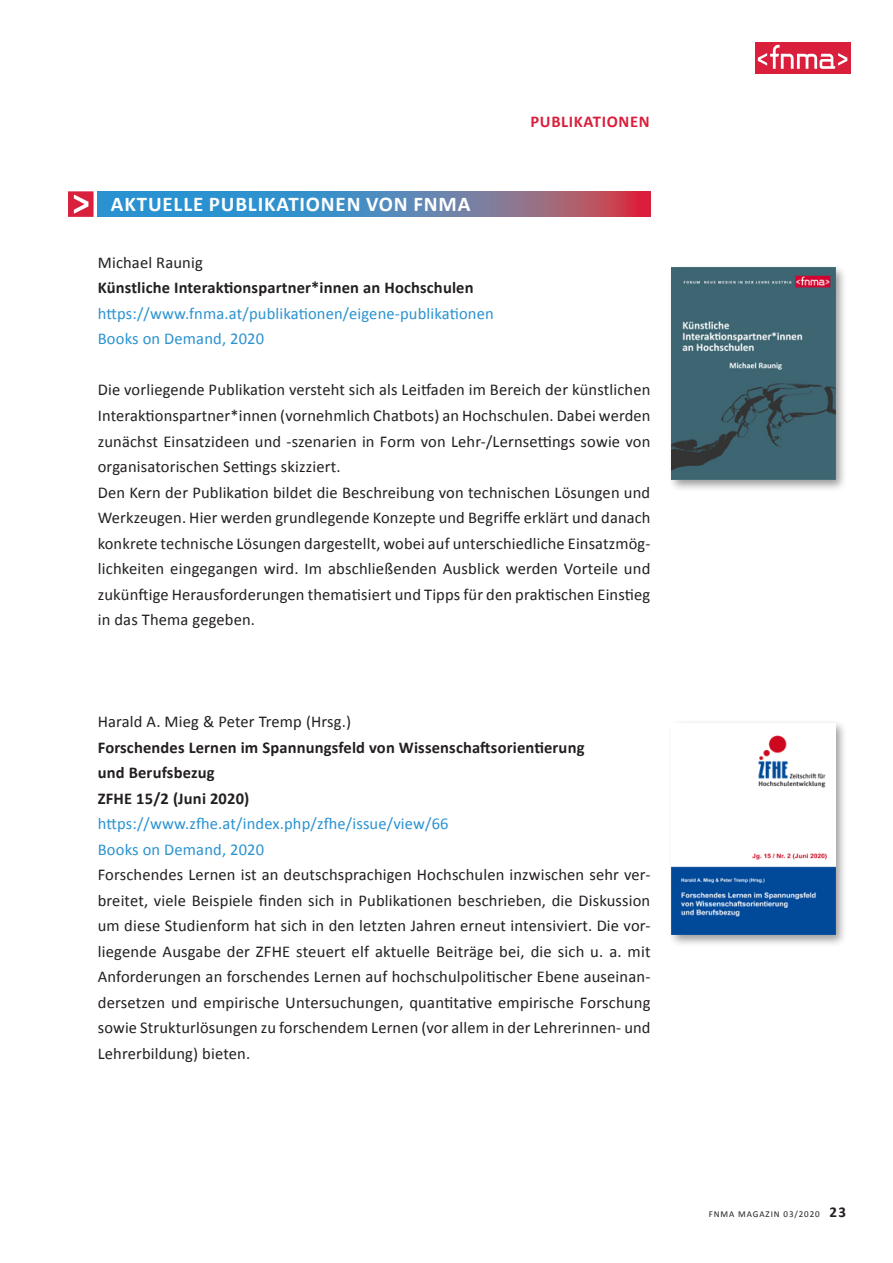
<style>
.page{position:relative;width:893px;height:1263px;background:#fff}
.page>*{position:absolute;margin:0;border:0;box-sizing:border-box;transform-origin:0 0}
.Head_3_Verlaufsbox{font:700 21px "Calibri";letter-spacing:.04em;color:#fff}
.Body_1{font:16.5px/25.5px "Calibri";letter-spacing:.01em;color:#231f20;text-align:justify}
.Body_1-2{font:16.5px "Calibri";letter-spacing:.01em;color:#2a92d0}
.Body_1_Bold{font:700 16.5px "Calibri";letter-spacing:.01em;color:#231f20}
.Body_1-3{font:700 16.5px "Calibri";letter-spacing:.01em;color:#231f20}
.Head_2{font:700 16.5px "Calibri";letter-spacing:.04em;color:#da1f3d}
.t1{font:9px "Calibri";letter-spacing:.1em;color:#231f20}
.s1{font-weight:700;font-size:15px}
</style>
<div class="page">
<svg style="left:98px;top:191px;width:553px;height:26px;background:#607eaa"></svg>
<div style="left:668px;top:719px;width:180px;height:228px;background:#231f20;opacity:.45"></div>
<img style="left:672px;top:723px;width:163px;height:212px">
<div style="left:668px;top:264px;width:180px;height:228px;background:#231f20;opacity:.45"></div>
<img style="left:672px;top:268px;width:163px;height:211px">
<svg style="left:68px;top:191px;width:26px;height:26px"></svg>
<div style="left:755px;top:43px;width:95px;height:31px;background:#da1f3d"></div>
<svg style="left:758px;top:45px;width:89px;height:24px"></svg>
<h2 class="Head_3_Verlaufsbox" style="left:111px;top:191px;width:361px">AKTUELLE PUBLIKATIONEN VON FNMA</h2>
<h1 class="Head_2" style="left:530px;top:111px;width:121px">PUBLIKATIONEN</h1>
<p class="Body_1" style="left:98px;top:249px;width:107px">Michael Raunig</p>
<p class="Body_1-3" style="left:98px;top:278px;width:377px">Künstliche Interaktionspartner*innen an Hochschulen</p>
<p class="Body_1-2" style="left:98px;top:303px;width:398px">https://www.fnma.at/publikationen/eigene-publikationen</p>
<p class="Body_1-2" style="left:98px;top:329px;width:168px">Books on Demand, 2020</p>
<p class="Body_1" style="left:98px;top:376px;width:554px">Die vorliegende Publikation versteht sich als Leitfaden im Bereich der künstlichen Interaktionspartner*innen (vornehmlich Chatbots) an Hochschulen. Dabei werden zunächst Einsatzideen und -szenarien in Form von Lehr-/Lernsettings sowie von organisatorischen Settings skizziert.</p>
<p class="Body_1" style="left:98px;top:478px;width:554px">Den Kern der Publikation bildet die Beschreibung von technischen Lösungen und Werkzeugen. Hier werden grundlegende Konzepte und Begriffe erklärt und danach konkrete technische Lösungen dargestellt, wobei auf unterschiedliche Einsatzmög&shy;lichkeiten eingegangen wird. Im abschließenden Ausblick werden Vorteile und zukünftige Herausforderungen thematisiert und Tipps für den praktischen Einstieg in das Thema gegeben.</p>
<p class="Body_1" style="left:98px;top:708px;width:255px">Harald A. Mieg &amp; Peter Tremp (Hrsg.)</p>
<h4 class="Body_1_Bold" style="left:98px;top:737px;width:488px">Forschendes Lernen im Spannungsfeld von Wissenschaftsorientierung</h4>
<h4 class="Body_1_Bold" style="left:98px;top:762px;width:118px">und Berufsbezug</h4>
<h4 class="Body_1_Bold" style="left:98px;top:788px;width:153px">ZFHE 15/2 (Juni 2020)</h4>
<p class="Body_1-2" style="left:98px;top:813px;width:352px">https://www.zfhe.at/index.php/zfhe/issue/view/66</p>
<p class="Body_1-2" style="left:98px;top:839px;width:168px">Books on Demand, 2020</p>
<p class="Body_1" style="left:98px;top:861px;width:554px">Forschendes Lernen ist an deutschsprachigen Hochschulen inzwischen sehr ver&shy;breitet, viele Beispiele finden sich in Publikationen beschrieben, die Diskussion um diese Studienform hat sich in den letzten Jahren erneut intensiviert. Die vor&shy;liegende Ausgabe der ZFHE steuert elf aktuelle Beiträge bei, die sich u. a. mit Anforderungen an forschendes Lernen auf hochschulpolitischer Ebene auseinan&shy;dersetzen und empirische Untersuchungen, quantitative empirische Forschung sowie Strukturlösungen zu forschendem Lernen (vor allem in der Lehrerinnen- und Lehrerbildung) bieten.</p>
<p class="t1" style="left:709px;top:1208px;width:139px">FNMA MAGAZIN 03/2020 <span class="s1">23</span></p>
</div>
